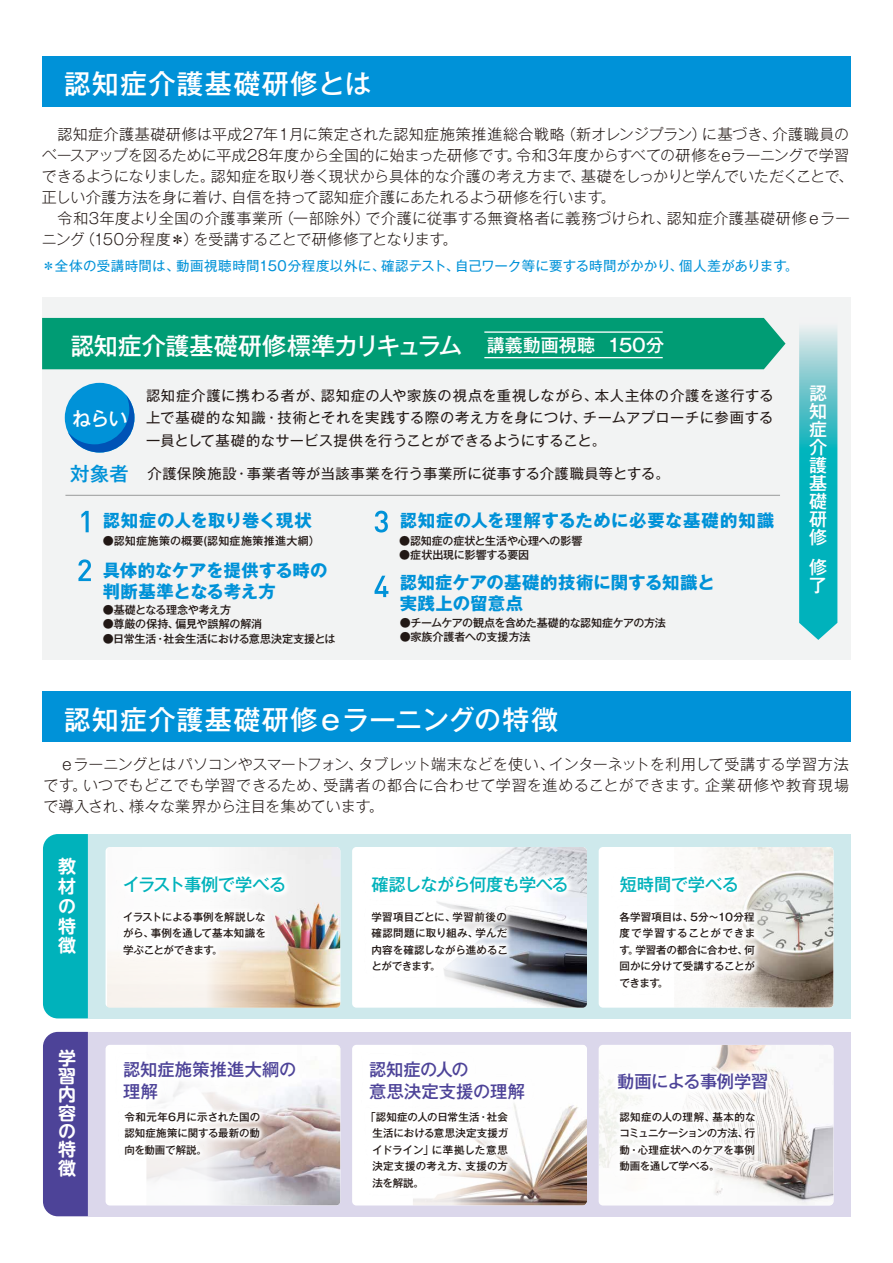
<style>
.page{position:relative;width:893px;height:1263px;background:#fff}
.page>*{position:absolute;margin:0;border:0;box-sizing:border-box;transform-origin:0 0}
.t1{font:500 27px "Gothic MB101 Pr 5";letter-spacing:.045em;color:#fff}
.t2{font:500 24px "Gothic MB101 Pr 5";letter-spacing:-.005em;color:#fff}
.t3{font:500 19.2px "Gothic MB101 Pr 5";color:#fff}
.t4{font:700 18px/18.3px "UD Shin M Go Pro De";color:#fff;text-align:justify}
.t5{font:500 18px/18px "Gothic MB101 Pr 5";color:#fff;text-align:justify}
.t6{font:700 17.4px/20.5px "Gothic MB101 Pr 5";letter-spacing:.015em;color:#0092d8}
.t7{font:700 17.4px "Gothic MB101 Pr 5";letter-spacing:.035em;color:#0092d8}
.t8{font:700 17.4px "Gothic MB101 Pr 5";letter-spacing:-.005em;color:#0092d8}
.t9{font:500 17.25px/22.5px "Gothic MB101 Pr 5";letter-spacing:-.01em;color:#4d4398}
.t10{font:500 17.25px "Gothic MB101 Pr 5";letter-spacing:-.055em;color:#00b2bb}
.t11{font:500 17.25px "Gothic MB101 Pr 5";letter-spacing:-.03em;color:#00b2bb}
.t12{font:500 17.25px "Gothic MB101 Pr 5";letter-spacing:-.03em;color:#4d4398}
.t13{font:500 17.25px "Gothic MB101 Pr 5";letter-spacing:-.005em;color:#00b2bb}
.t14{font:300 15px/21px "Gothic MB101 Pr 5";letter-spacing:.01em;color:#221815;text-align:justify}
.t15{font:14.25px/22.2px "Gothic MB101 Pr 5";letter-spacing:.025em;color:#221815;text-align:justify}
.t16{font:13.5px "Gothic MB101 Pr 5";letter-spacing:.02em;color:#0092d8}
.t17{font:500 11.1px "Gothic MB101 Pr 5";letter-spacing:-.015em;color:#221815}
.t18{font:500 11.1px "Gothic MB101 Pr 5";letter-spacing:-.035em;color:#221815}
.t19{font:500 11.1px "Gothic MB101 Pr 5";letter-spacing:.02em;color:#221815}
.t20{font:500 11.1px "Gothic MB101 Pr 5";letter-spacing:-.04em;color:#221815}
.t21{font:500 10.5px/16.5px "Gothic MB101 Pr 5";color:#221815;text-align:justify}
.s1{font-size:18px}
.s2{font-weight:500;font-size:19.2px;color:#0092d8}
</style>
<div class="page">
<div style="left:88px;top:834px;width:763px;height:184px;background:#cee9ec"></div>
<div style="left:43px;top:834px;width:22px;height:184px;background:#00b2bb"></div>
<div style="left:88px;top:1032px;width:763px;height:184px;background:#dbd7eb"></div>
<div style="left:42px;top:298px;width:809px;height:362px;background:#f2f3f3"></div>
<div style="left:42px;top:692px;width:809px;height:50px;background:#0092d8"></div>
<img style="left:798px;top:847px;width:35px;height:161px">
<div style="left:65px;top:383px;width:69px;height:69px;background:#0092d8;border-radius:50%"></div>
<svg style="left:68px;top:395px;width:66px;height:57px"></svg>
<svg style="left:81px;top:511px;width:8px;height:21px"></svg>
<svg style="left:375px;top:511px;width:13px;height:21px"></svg>
<svg style="left:374px;top:576px;width:14px;height:21px"></svg>
<div style="left:42px;top:318px;width:743px;height:51px;background:#009c74"></div>
<hr style="left:484px;top:331px;width:179px;height:2px;background:#fff">
<hr style="left:484px;top:357px;width:179px;height:1px;background:#fff">
<hr style="left:65px;top:495px;width:715px;height:1px;background:#9fa0a0">
<div style="left:43px;top:1032px;width:45px;height:184px;background:#4d4398"></div>
<div style="left:42px;top:56px;width:809px;height:50px;background:#0092d8"></div>
<img style="left:813px;top:1045px;width:20px;height:160px">
<img style="left:63px;top:834px;width:248px;height:119px">
<img style="left:65px;top:853px;width:248px;height:147px">
<img style="left:311px;top:847px;width:249px;height:106px">
<img style="left:560px;top:847px;width:238px;height:6px">
<img style="left:313px;top:853px;width:248px;height:147px">
<img style="left:561px;top:853px;width:252px;height:155px">
<img style="left:567px;top:1151px;width:246px;height:66px">
<img style="left:309px;top:1161px;width:258px;height:56px">
<img style="left:66px;top:1161px;width:252px;height:52px">
<img style="left:63px;top:1000px;width:246px;height:161px">
<img style="left:309px;top:1000px;width:276px;height:161px">
<img style="left:557px;top:1013px;width:270px;height:138px">
<svg style="left:78px;top:559px;width:13px;height:22px"></svg>
<svg style="left:799px;top:328px;width:38px;height:312px;background:#35bdc5"></svg>
<h1 class="t1" style="left:64px;top:61px;width:309px">認知症介護基礎研修とは</h1>
<p class="t14" style="left:42px;top:123px;width:813px;text-align:left">　認知症介護基礎研修は平成27年１月に策定された認知症施策推進総合戦略（新オレンジプラン）に基づき、介護職員のベースアップを図るために平成28年度から全国的に始まった研修です。令和3年度からすべての研修をeラーニングで学習できるようになりました。認知症を取り巻く現状から具体的な介護の考え方まで、基礎をしっかりと学んでいただくことで、正しい介護方法を身に着け、自信を持って認知症介護にあたれるよう研修を行います。<br>　令和3年度より全国の介護事業所（一部除外）で介護に従事する無資格者に義務づけられ、認知症介護基礎研修ｅラーニング（150分程度＊）を受講することで研修修了となります。</p>
<p class="t16" style="left:42px;top:255px;width:758px">＊全体の受講時間は、動画視聴時間150分程度以外に、確認テスト、自己ワーク等に要する時間がかかり、個人差があります。</p>
<h2 class="t2" style="left:70px;top:326px;width:595px">認知症介護基礎研修標準カリキュラム <span class="s1">講義動画視聴 150分</span></h2>
<p class="t3" style="left:72px;top:403px;width:57px">ねらい</p>
<p class="t15" style="left:146px;top:384px;width:629px">認知症介護に携わる者が、認知症の人や家族の視点を重視しながら、本人主体の介護を遂行する上で基礎的な知識・技術とそれを実践する際の考え方を身につけ、チームアプローチに参画する一員として基礎的なサービス提供を行うことができるようにすること。</p>
<p class="t15" style="left:70px;top:461px;width:601px"><span class="s2">対象者</span> 介護保険施設・事業者等が当該事業を行う事業所に従事する介護職員等とする。</p>
<p class="t8" style="left:103px;top:506px;width:211px">認知症の人を取り巻く現状</p>
<p class="t19" style="left:103px;top:531px;width:219px">●認知症施策の概要(認知症施策推進大綱）</p>
<p class="t6" style="left:103px;top:559px;width:226px">具体的なケアを提供する時の判断基準となる考え方</p>
<p class="t20" style="left:103px;top:601px;width:130px">●基礎となる理念や考え方</p>
<p class="t17" style="left:103px;top:615px;width:161px">●尊厳の保持、偏見や誤解の解消</p>
<p class="t17" style="left:103px;top:629px;width:234px">●日常生活・社会生活における意思決定支援とは</p>
<p class="t7" style="left:400px;top:506px;width:376px">認知症の人を理解するために必要な基礎的知識</p>
<p class="t17" style="left:399px;top:531px;width:185px">●認知症の症状と生活や心理への影響</p>
<p class="t17" style="left:399px;top:545px;width:131px">●症状出現に影響する要因</p>
<p class="t6" style="left:400px;top:571px;width:317px">認知症ケアの基礎的技術に関する知識と実践上の留意点</p>
<p class="t18" style="left:400px;top:613px;width:268px">●チームケアの観点を含めた基礎的な認知症ケアの方法</p>
<p class="t17" style="left:400px;top:627px;width:132px">●家族介護者への支援方法</p>
<p class="t5" style="left:809px;top:383px;width:19px">認知症介護基礎研修</p>
<p class="t5" style="left:809px;top:557px;width:19px">修了</p>
<h1 class="t1" style="left:64px;top:697px;width:496px">認知症介護基礎研修ｅラーニングの特徴</h1>
<p class="t14" style="left:43px;top:753px;width:807px">　ｅラーニングとはパソコンやスマートフォン、タブレット端末などを使い、インターネットを利用して受講する学習方法です。いつでもどこでも学習できるため、受講者の都合に合わせて学習を進めることができます。企業研修や教育現場で導入され、様々な業界から注目を集めています。</p>
<p class="t4" style="left:58px;top:855px;width:19px;line-height:19.8px">教材の特徴</p>
<p class="t4" style="left:58px;top:1048px;width:19px">学習内容の特徴</p>
<p class="t11" style="left:123px;top:870px;width:165px">イラスト事例で学べる</p>
<p class="t21" style="left:123px;top:907px;width:144px">イラストによる事例を解説しながら、事例を通して基本知識を学ぶことができます。</p>
<p class="t10" style="left:371px;top:870px;width:199px">確認しながら何度も学べる</p>
<p class="t13" style="left:620px;top:870px;width:121px">短時間で学べる</p>
<p class="t21" style="left:371px;top:907px;width:138px">学習項目ごとに、学習前後の確認問題に取り組み、学んだ内容を確認しながら進めることができます。</p>
<p class="t21" style="left:619px;top:907px;width:138px">各学習項目は、5分～10分程度で学習することができます。学習者の都合に合わせ、何回かに分けて受講することができます。</p>
<p class="t9" style="left:123px;top:1056px;width:175px">認知症施策推進大綱の理解</p>
<p class="t9" style="left:369px;top:1056px;width:157px">認知症の人の<br>意思決定支援の理解</p>
<p class="t21" style="left:124px;top:1108px;width:137px">令和元年6月に示された国の認知症施策に関する最新の動向を動画で解説。</p>
<p class="t21" style="left:372px;top:1108px;width:137px;text-indent:-7px">「認知症の人の日常生活・社会生活における意思決定支援ガイドライン」に準拠した意思決定支援の考え方、支援の方法を解説。</p>
<p class="t12" style="left:617px;top:1067px;width:153px">動画による事例学習</p>
<p class="t21" style="left:619px;top:1108px;width:138px">認知症の人の理解、基本的なコミュニケーションの方法、行動・心理症状へのケアを事例動画を通して学べる。</p>
</div>
